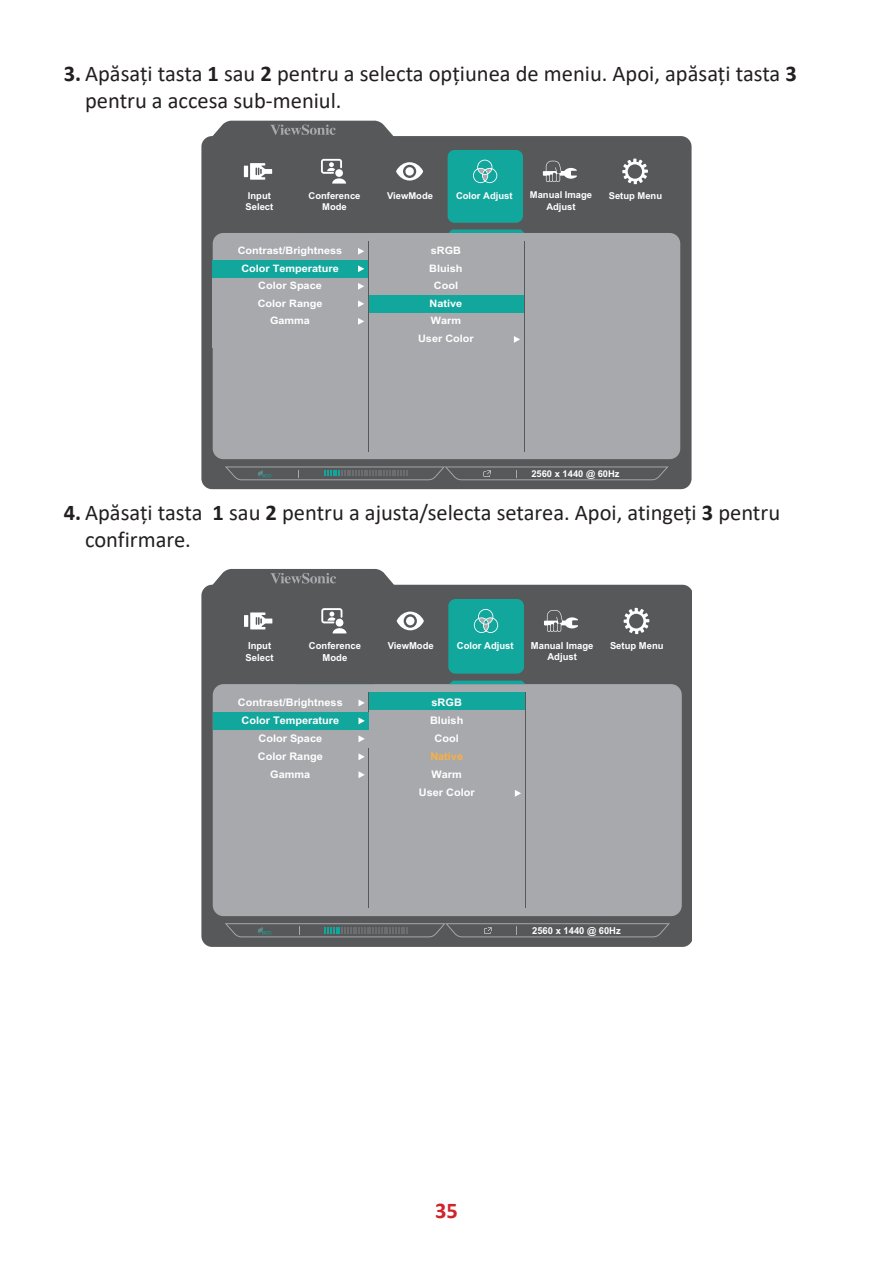
<style>
.page{position:relative;width:893px;height:1263px;background:#fff}
.page>*{position:absolute;margin:0;border:0;box-sizing:border-box;transform-origin:0 0}
.t1{font:22.5px/27px "Calibri";color:#231f20}
.t2{font:700 22.5px "Calibri";color:#d1232a}
.t3{font:700 10.5px/18px "Arial";color:#fff;text-align:center;scale:1.04 1}
.t4{font:700 10.5px "Arial";color:#fbb041;scale:1.04 1}
.t5{font:700 10.2px/17.5px "Arial";color:#fff;text-align:center;scale:1.06 1}
.t6{font:700 9.6px/11.6px "Arial";color:#fff}
.t7{font:700 9.45px/11.2px "Arial";color:#fff}
.t8{font:700 9.3px "Arial";color:#fff}
.s1{font-weight:700}
</style>
<div class="page">
<div style="left:201px;top:136px;width:491px;height:353px;background:#57585a;border-radius:11px"></div>
<div style="left:213px;top:233px;width:467px;height:226px;background:#a8a9ad;border-radius:11px"></div>
<div style="left:447px;top:150px;width:76px;height:73px;background:#12a79d;border-radius:7px"></div>
<svg style="left:358px;top:318px;width:6px;height:7px"></svg>
<svg style="left:358px;top:300px;width:6px;height:7px"></svg>
<svg style="left:358px;top:248px;width:6px;height:7px"></svg>
<div style="left:369px;top:295px;width:155px;height:18px;background:#12a79d"></div>
<hr style="left:524px;top:241px;width:1px;height:210px;background:#57585a">
<hr style="left:368px;top:241px;width:1px;height:210px;background:#57585a">
<svg style="left:208px;top:121px;width:190px;height:16px"></svg>
<svg style="left:448px;top:230px;width:76px;height:3px"></svg>
<svg style="left:514px;top:336px;width:6px;height:7px"></svg>
<svg style="left:225px;top:466px;width:444px;height:14px"></svg>
<svg style="left:622px;top:159px;width:26px;height:25px"></svg>
<svg style="left:396px;top:162px;width:27px;height:19px"></svg>
<div style="left:405px;top:167px;width:9px;height:9px;background:#fff;border-radius:50%"></div>
<svg style="left:543px;top:161px;width:34px;height:21px"></svg>
<hr style="left:244px;top:166px;width:4px;height:11px;background:#fff">
<svg style="left:250px;top:163px;width:22px;height:17px"></svg>
<svg style="left:473px;top:160px;width:24px;height:23px"></svg>
<svg style="left:321px;top:159px;width:25px;height:25px"></svg>
<svg style="left:358px;top:283px;width:6px;height:7px"></svg>
<div style="left:213px;top:260px;width:155px;height:18px;background:#12a79d"></div>
<svg style="left:358px;top:265px;width:6px;height:7px"></svg>
<svg style="left:201px;top:585px;width:491px;height:362px;background:#595b5d"></svg>
<div style="left:213px;top:684px;width:469px;height:232px;background:#a8a9ad;border-radius:11px"></div>
<div style="left:220px;top:599px;width:76px;height:75px;background:#57585a;border-radius:7px"></div>
<div style="left:600px;top:599px;width:76px;height:75px;background:#57585a;border-radius:7px"></div>
<div style="left:524px;top:599px;width:76px;height:75px;background:#57585a;border-radius:7px"></div>
<div style="left:448px;top:599px;width:76px;height:75px;background:#12a79d;border-radius:7px"></div>
<div style="left:372px;top:599px;width:76px;height:75px;background:#57585a;border-radius:7px"></div>
<div style="left:296px;top:599px;width:76px;height:75px;background:#57585a;border-radius:7px"></div>
<svg style="left:358px;top:771px;width:7px;height:7px"></svg>
<svg style="left:358px;top:753px;width:7px;height:7px"></svg>
<svg style="left:358px;top:699px;width:7px;height:7px"></svg>
<div style="left:369px;top:692px;width:156px;height:18px;background:#12a79d"></div>
<hr style="left:525px;top:693px;width:1px;height:215px;background:#57585a">
<hr style="left:369px;top:693px;width:1px;height:215px;background:#57585a">
<svg style="left:208px;top:569px;width:191px;height:23px;background:#696a6c"></svg>
<svg style="left:297px;top:679px;width:76px;height:6px"></svg>
<svg style="left:449px;top:681px;width:76px;height:3px"></svg>
<svg style="left:515px;top:790px;width:6px;height:7px"></svg>
<svg style="left:358px;top:735px;width:7px;height:7px"></svg>
<div style="left:213px;top:712px;width:156px;height:18px;background:#12a79d"></div>
<svg style="left:358px;top:717px;width:7px;height:7px"></svg>
<svg style="left:624px;top:608px;width:25px;height:26px"></svg>
<svg style="left:397px;top:612px;width:27px;height:18px"></svg>
<div style="left:406px;top:617px;width:8px;height:8px;background:#fff;border-radius:50%"></div>
<svg style="left:544px;top:610px;width:34px;height:22px"></svg>
<svg style="left:244px;top:615px;width:4px;height:12px"></svg>
<svg style="left:250px;top:612px;width:22px;height:17px"></svg>
<svg style="left:474px;top:609px;width:24px;height:24px"></svg>
<svg style="left:321px;top:608px;width:26px;height:25px"></svg>
<svg style="left:225px;top:923px;width:445px;height:14px;background:#616466"></svg>
<p class="t1" style="left:85px;top:59px;width:713px;text-indent:-21px"><span class="s1">3.</span> Apăsați tasta <span class="s1">1</span> sau <span class="s1">2</span> pentru a selecta opțiunea de meniu. Apoi, apăsați tasta <span class="s1">3 </span>pentru a accesa sub-meniul.</p>
<p class="t7" style="left:387px;top:190px;width:47px">ViewMode</p>
<p class="t7" style="left:456px;top:190px;width:58px">Color Adjust</p>
<p class="t7" style="left:530px;top:190px;width:64px">Manual Image</p>
<p class="t7" style="left:609px;top:190px;width:55px">Setup Menu</p>
<p class="t7" style="left:546px;top:201px;width:31px">Adjust</p>
<p class="t7" style="left:245px;top:190px;width:29px">Input<br>Select</p>
<p class="t7" style="left:309px;top:190px;width:53px;text-align:center">Conference<br>Mode</p>
<p class="t5" style="left:238px;top:242px;width:100px">Contrast/Brightness<br>Color Temperature<br>Color Space<br>Color Range<br>Gamma</p>
<p class="t5" style="left:418px;top:242px;width:54px">sRGB<br>Bluish<br>Cool<br>Native<br>Warm<br>User Color</p>
<p class="t8" style="left:531px;top:467px;width:90px">2560 x 1440 @ 60Hz</p>
<p class="t1" style="left:85px;top:499px;width:697px;text-indent:-21px"><span class="s1">4.</span> Apăsați tasta <span class="s1">1</span> sau <span class="s1">2</span> pentru a ajusta/selecta setarea. Apoi, atingeți <span class="s1">3</span> pentru confirmare.</p>
<p class="t6" style="left:246px;top:640px;width:29px">Input<br>Select</p>
<p class="t6" style="left:309px;top:640px;width:54px;text-align:center">Conference<br>Mode</p>
<p class="t6" style="left:388px;top:640px;width:48px">ViewMode</p>
<p class="t6" style="left:457px;top:640px;width:58px">Color Adjust</p>
<p class="t6" style="left:531px;top:640px;width:64px">Manual Image</p>
<p class="t6" style="left:610px;top:640px;width:55px">Setup Menu</p>
<p class="t6" style="left:547px;top:651px;width:31px">Adjust</p>
<p class="t3" style="left:238px;top:693px;width:102px">Contrast/Brightness<br>Color Temperature<br>Color Space<br>Color Range<br>Gamma</p>
<p class="t3" style="left:430px;top:693px;width:34px">sRGB<br>Bluish<br>Cool</p>
<p class="t4" style="left:430px;top:749px;width:33px">Native</p>
<p class="t3" style="left:419px;top:765px;width:55px">Warm<br>User Color</p>
<p class="t6" style="left:532px;top:925px;width:90px">2560 x 1440 @ 60Hz</p>
<p class="t2" style="left:435px;top:1194px;width:24px">35</p>
</div>
